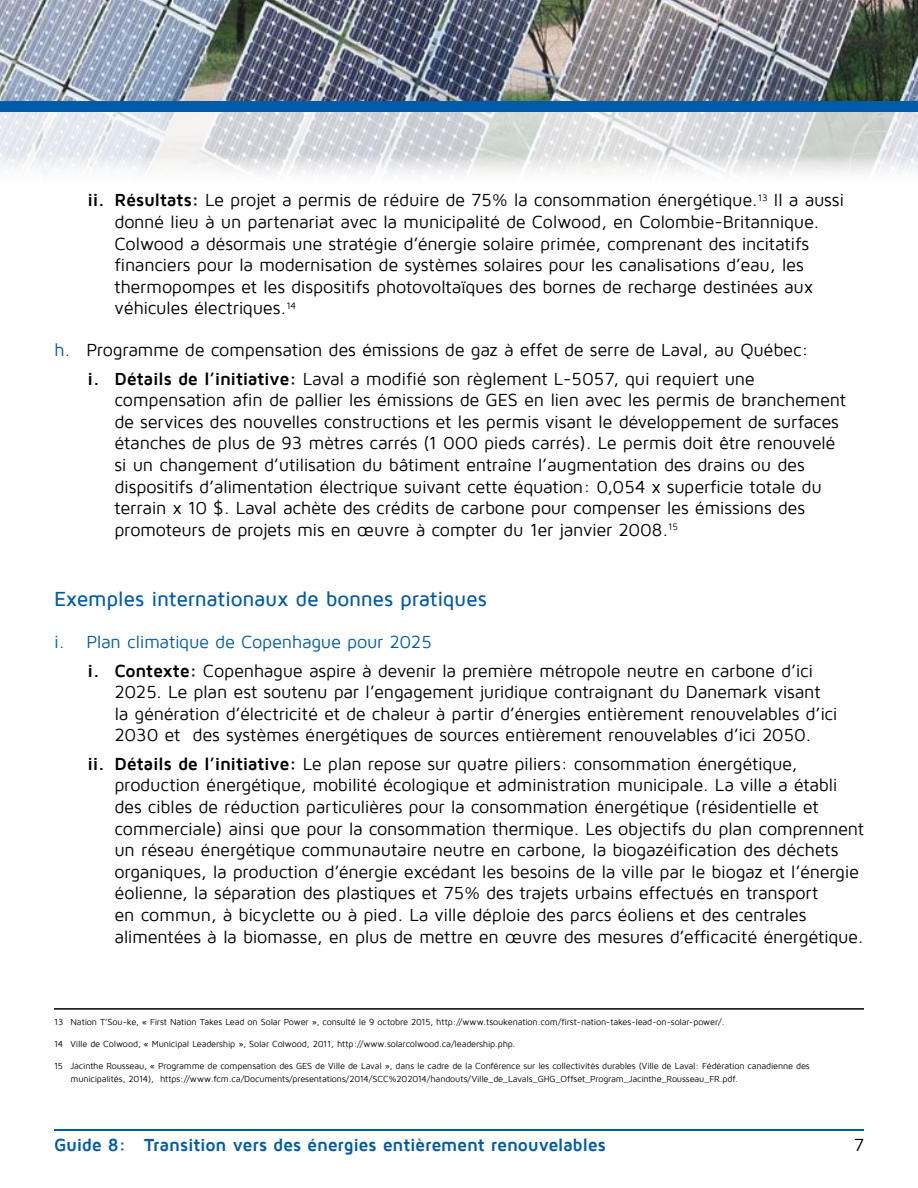
<style>
.page{position:relative;width:918px;height:1188px;background:#fff}
.page>*{position:absolute;margin:0;border:0;box-sizing:border-box;transform-origin:0 0}
.t1{font:500 21px "Maven Pro";letter-spacing:-.015em;color:#005ba8}
.t2{font:18px/21.6px "Maven Pro";letter-spacing:-.015em;color:#000}
.t3{font:700 18px "Maven Pro";letter-spacing:-.015em;color:#005ba8}
.t4{font:9px/13.5px "Maven Pro";letter-spacing:-.015em;color:#000}
.s1{font-weight:700}
.s2{color:#005ba8}
</style>
<div class="page">
<img style="left:0;top:0;width:918px;height:175px">
<hr style="left:54px;top:1130px;width:810px;height:1px;background:#005ba8">
<div style="left:0;top:101px;width:918px;height:11px;background:#005ba8"></div>
<hr style="left:54px;top:1008px;width:810px;height:2px;background:#000">
<p class="t2" style="left:114px;top:190px;width:731px;text-indent:-27px"><span class="s1">ii. Résultats:</span> Le projet a permis de réduire de 75% la consommation énergétique.<sup>13</sup> Il a aussi donné lieu à un partenariat avec la municipalité de Colwood, en Colombie-Britannique.<br>Colwood a désormais une stratégie d’énergie solaire primée, comprenant des incitatifs financiers pour la modernisation de systèmes solaires pour les canalisations d’eau, les thermopompes et les dispositifs photovoltaïques des bornes de recharge destinées aux véhicules électriques.<sup>14</sup></p>
<p class="t2" style="left:87px;top:336px;width:723px;line-height:28.3px;text-indent:-33px"><span class="s2">h.</span> Programme de compensation des émissions de gaz à effet de serre de Laval, au Québec: <span class="s1">i. Détails de l’initiative:</span> Laval a modifié son règlement L-5057, qui requiert une</p>
<p class="t2" style="left:114px;top:390px;width:733px">compensation afin de pallier les émissions de GES en lien avec les permis de branchement de services des nouvelles constructions et les permis visant le développement de surfaces étanches de plus de 93 mètres carrés (1 000 pieds carrés). Le permis doit être renouvelé si un changement d’utilisation du bâtiment entraîne l’augmentation des drains ou des dispositifs d’alimentation électrique suivant cette équation: 0,054 x superficie totale du terrain x 10 $. Laval achète des crédits de carbone pour compenser les émissions des promoteurs de projets mis en œuvre à compter du 1er janvier 2008.<sup>15</sup></p>
<p class="t1" style="left:54px;top:588px;width:434px">Exemples internationaux de bonnes pratiques</p>
<p class="t2" style="left:87px;top:628px;width:727px;line-height:28.3px;text-indent:-33px"><span class="s2">i. Plan climatique de Copenhague pour 2025<br></span><span class="s1">i. Contexte:</span> Copenhague aspire à devenir la première métropole neutre en carbone d’ici</p>
<p class="t2" style="left:114px;top:682px;width:725px">2025. Le plan est soutenu par l’engagement juridique contraignant du Danemark visant la génération d’électricité et de chaleur à partir d’énergies entièrement renouvelables d’ici<br>2030 et des systèmes énergétiques de sources entièrement renouvelables d’ici 2050.</p>
<p class="t2" style="left:114px;top:753px;width:751px;text-indent:-27px"><span class="s1">ii. Détails de l’initiative:</span> Le plan repose sur quatre piliers: consommation énergétique, production énergétique, mobilité écologique et administration municipale. La ville a établi des cibles de réduction particulières pour la consommation énergétique (résidentielle et commerciale) ainsi que pour la consommation thermique. Les objectifs du plan comprennent un réseau énergétique communautaire neutre en carbone, la biogazéification des déchets organiques, la production d’énergie excédant les besoins de la ville par le biogaz et l’énergie éolienne, la séparation des plastiques et 75% des trajets urbains effectués en transport<br>en commun, à bicyclette ou à pied. La ville déploie des parcs éoliens et des centrales alimentées à la biomasse, en plus de mettre en œuvre des mesures d’efficacité énergétique.</p>
<p class="t4" style="left:54px;top:1015px;width:672px">13 Nation T’Sou-ke, « First Nation Takes Lead on Solar Power », consulté le 9 octobre 2015, http://www.tsoukenation.com/first-nation-takes-lead-on-solar-power/.</p>
<p class="t4" style="left:54px;top:1037px;width:463px">14 Ville de Colwood, « Municipal Leadership », Solar Colwood, 2011, http://www.solarcolwood.ca/leadership.php.</p>
<p class="t4" style="left:71px;top:1059px;width:741px;text-indent:-17px">15 Jacinthe Rousseau, « Programme de compensation des GES de Ville de Laval », dans le cadre de la Conférence sur les collectivités durables (Ville de Laval: Fédération canadienne des municipalités, 2014), https://www.fcm.ca/Documents/presentations/2014/SCC%202014/handouts/Ville_de_Lavals_GHG_Offset_Program_Jacinthe_Rousseau_FR.pdf.</p>
<p class="t3" style="left:54px;top:1136px;width:553px">Guide 8: Transition vers des énergies entièrement renouvelables</p>
<p class="t2" style="left:854px;top:1135px;width:12px">7</p>
</div>
